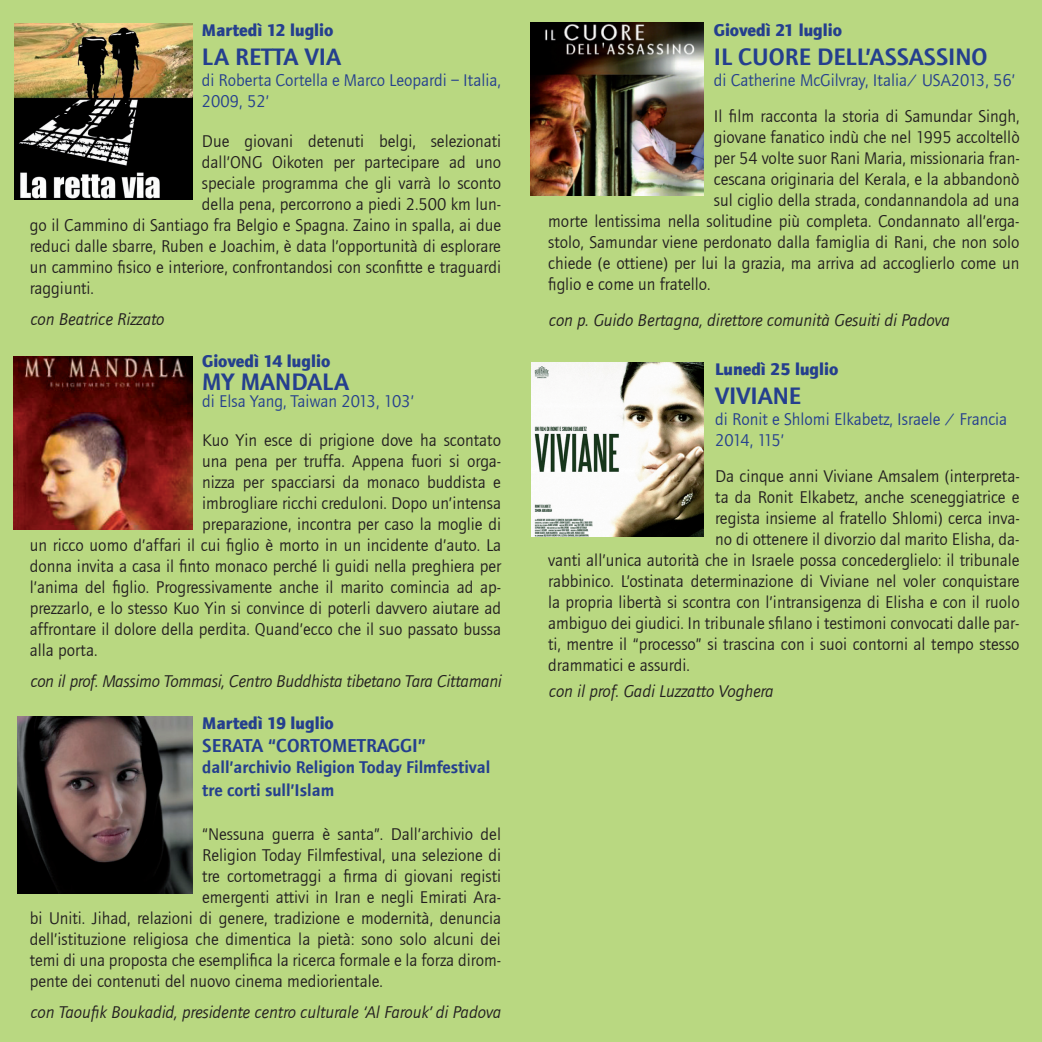
<style>
.page{position:relative;width:1042px;height:1042px;background:#b9d881}
.page>*{position:absolute;margin:0;border:0;box-sizing:border-box;transform-origin:0 0}
.t1{font:600 24.5px "Foundry Journal";color:#253f8e}
.t2{font:600 19.25px "Foundry Journal";color:#253f8e}
.t3{font:17.5px "Foundry Journal";color:#231f20}
.t4{font:italic 17.5px "Foundry Journal";color:#231f20}
.t5{font:17.5px/21px "Foundry Journal";color:#253f8e}
.t6{font:700 17.5px "Foundry Journal";color:#253f8e}
.t7{font:600 17.5px/23.1px "Foundry Journal";color:#253f8e}
</style>
<div class="page">
<img style="left:15px;top:24px;width:177px;height:176px">
<img style="left:530px;top:22px;width:174px;height:174px">
<img style="left:14px;top:356px;width:178px;height:174px">
<img style="left:17px;top:717px;width:175px;height:176px">
<img style="left:531px;top:363px;width:173px;height:173px">
<p class="t6" style="left:202px;top:20px;width:133px">Martedì 12 luglio</p>
<h1 class="t1" style="left:202px;top:43px;width:141px">LA RETTA VIA</h1>
<p class="t5" style="left:202px;top:70px;width:300px">di Roberta Cortella e Marco Leopardi – Italia,<br>2009, 52’</p>
<p class="t3" style="left:202px;top:132px;width:300px">Due giovani detenuti belgi, selezionati</p>
<p class="t3" style="left:202px;top:153px;width:300px">dall’ONG Oikoten per partecipare ad uno</p>
<p class="t3" style="left:202px;top:174px;width:301px">speciale programma che gli varrà lo sconto</p>
<p class="t3" style="left:202px;top:195px;width:301px">della pena, percorrono a piedi 2.500 km lun-</p>
<p class="t3" style="left:30px;top:216px;width:473px">go il Cammino di Santiago fra Belgio e Spagna. Zaino in spalla, ai due</p>
<p class="t3" style="left:30px;top:237px;width:473px">reduci dalle sbarre, Ruben e Joachim, è data l’opportunità di esplorare</p>
<p class="t3" style="left:30px;top:258px;width:473px">un cammino fisico e interiore, confrontandosi con sconfitte e traguardi</p>
<p class="t3" style="left:30px;top:279px;width:66px">raggiunti.</p>
<p class="t4" style="left:30px;top:310px;width:136px">con Beatrice Rizzato</p>
<p class="t6" style="left:202px;top:351px;width:130px">Giovedì 14 luglio</p>
<h1 class="t1" style="left:202px;top:367px;width:149px">MY MANDALA</h1>
<p class="t5" style="left:202px;top:391px;width:213px">di Elsa Yang, Taiwan 2013, 103’</p>
<p class="t3" style="left:202px;top:430px;width:300px">Kuo Yin esce di prigione dove ha scontato</p>
<p class="t3" style="left:202px;top:451px;width:300px">una pena per truffa. Appena fuori si orga-</p>
<p class="t3" style="left:202px;top:472px;width:300px">nizza per spacciarsi da monaco buddista e</p>
<p class="t3" style="left:202px;top:493px;width:300px">imbrogliare ricchi creduloni. Dopo un’intensa</p>
<p class="t3" style="left:202px;top:514px;width:300px">preparazione, incontra per caso la moglie di</p>
<p class="t3" style="left:30px;top:535px;width:473px">un ricco uomo d’affari il cui figlio è morto in un incidente d’auto. La</p>
<p class="t3" style="left:30px;top:556px;width:473px">donna invita a casa il finto monaco perché li guidi nella preghiera per</p>
<p class="t3" style="left:30px;top:577px;width:473px">l’anima del figlio. Progressivamente anche il marito comincia ad ap-</p>
<p class="t3" style="left:30px;top:598px;width:473px">prezzarlo, e lo stesso Kuo Yin si convince di poterli davvero aiutare ad</p>
<p class="t3" style="left:30px;top:619px;width:473px">affrontare il dolore della perdita. Quand’ecco che il suo passato bussa</p>
<p class="t3" style="left:30px;top:640px;width:69px">alla porta.</p>
<p class="t4" style="left:30px;top:671px;width:473px">con il prof. Massimo Tommasi, Centro Buddhista tibetano Tara Cittamani</p>
<p class="t6" style="left:202px;top:712px;width:133px">Martedì 19 luglio</p>
<p class="t2" style="left:202px;top:734px;width:225px">SERATA “CORTOMETRAGGI”</p>
<p class="t7" style="left:202px;top:755px;width:290px">dall’archivio Religion Today Filmfestival tre corti sull’Islam</p>
<p class="t3" style="left:202px;top:824px;width:300px">“Nessuna guerra è santa”. Dall’archivio del</p>
<p class="t3" style="left:202px;top:845px;width:300px">Religion Today Filmfestival, una selezione di</p>
<p class="t3" style="left:202px;top:866px;width:300px">tre cortometraggi a firma di giovani registi</p>
<p class="t3" style="left:202px;top:887px;width:300px">emergenti attivi in Iran e negli Emirati Ara-</p>
<p class="t3" style="left:30px;top:908px;width:473px">bi Uniti. Jihad, relazioni di genere, tradizione e modernità, denuncia</p>
<p class="t3" style="left:30px;top:929px;width:473px">dell’istituzione religiosa che dimentica la pietà: sono solo alcuni dei</p>
<p class="t3" style="left:30px;top:950px;width:473px">temi di una proposta che esemplifica la ricerca formale e la forza dirom-</p>
<p class="t3" style="left:30px;top:971px;width:355px">pente dei contenuti del nuovo cinema mediorientale.</p>
<p class="t4" style="left:30px;top:1002px;width:472px">con Taoufik Boukadid, presidente centro culturale ‘Al Farouk’ di Padova</p>
<p class="t6" style="left:714px;top:20px;width:130px">Giovedì 21 luglio</p>
<h1 class="t1" style="left:714px;top:43px;width:275px">IL CUORE DELL’ASSASSINO</h1>
<p class="t5" style="left:714px;top:70px;width:303px">di Catherine McGilvray, Italia/ USA2013, 56’</p>
<p class="t3" style="left:714px;top:107px;width:307px">Il film racconta la storia di Samundar Singh,</p>
<p class="t3" style="left:714px;top:128px;width:307px">giovane fanatico indù che nel 1995 accoltellò</p>
<p class="t3" style="left:714px;top:149px;width:307px">per 54 volte suor Rani Maria, missionaria fran-</p>
<p class="t3" style="left:714px;top:170px;width:307px">cescana originaria del Kerala, e la abbandonò</p>
<p class="t3" style="left:714px;top:191px;width:307px">sul ciglio della strada, condannandola ad una</p>
<p class="t3" style="left:548px;top:212px;width:473px">morte lentissima nella solitudine più completa. Condannato all’erga-</p>
<p class="t3" style="left:548px;top:233px;width:473px">stolo, Samundar viene perdonato dalla famiglia di Rani, che non solo</p>
<p class="t3" style="left:548px;top:254px;width:473px">chiede (e ottiene) per lui la grazia, ma arriva ad accoglierlo come un</p>
<p class="t3" style="left:548px;top:275px;width:164px">figlio e come un fratello.</p>
<p class="t4" style="left:548px;top:311px;width:402px">con p. Guido Bertagna, direttore comunità Gesuiti di Padova</p>
<p class="t6" style="left:715px;top:358px;width:125px">Lunedì 25 luglio</p>
<h1 class="t1" style="left:715px;top:382px;width:88px">VIVIANE</h1>
<p class="t5" style="left:715px;top:409px;width:294px">di Ronit e Shlomi Elkabetz, Israele / Francia<br>2014, 115’</p>
<p class="t3" style="left:715px;top:466px;width:306px">Da cinque anni Viviane Amsalem (interpreta-</p>
<p class="t3" style="left:715px;top:487px;width:306px">ta da Ronit Elkabetz, anche sceneggiatrice e</p>
<p class="t3" style="left:715px;top:508px;width:306px">regista insieme al fratello Shlomi) cerca inva-</p>
<p class="t3" style="left:715px;top:529px;width:306px">no di ottenere il divorzio dal marito Elisha, da-</p>
<p class="t3" style="left:548px;top:550px;width:473px">vanti all’unica autorità che in Israele possa concederglielo: il tribunale</p>
<p class="t3" style="left:548px;top:571px;width:473px">rabbinico. L’ostinata determinazione di Viviane nel voler conquistare</p>
<p class="t3" style="left:548px;top:592px;width:473px">la propria libertà si scontra con l’intransigenza di Elisha e con il ruolo</p>
<p class="t3" style="left:548px;top:613px;width:473px">ambiguo dei giudici. In tribunale sfilano i testimoni convocati dalle par-</p>
<p class="t3" style="left:548px;top:634px;width:473px">ti, mentre il “processo” si trascina con i suoi contorni al tempo stesso</p>
<p class="t3" style="left:548px;top:655px;width:143px">drammatici e assurdi.</p>
<p class="t4" style="left:548px;top:681px;width:226px">con il prof. Gadi Luzzatto Voghera</p>
</div>
